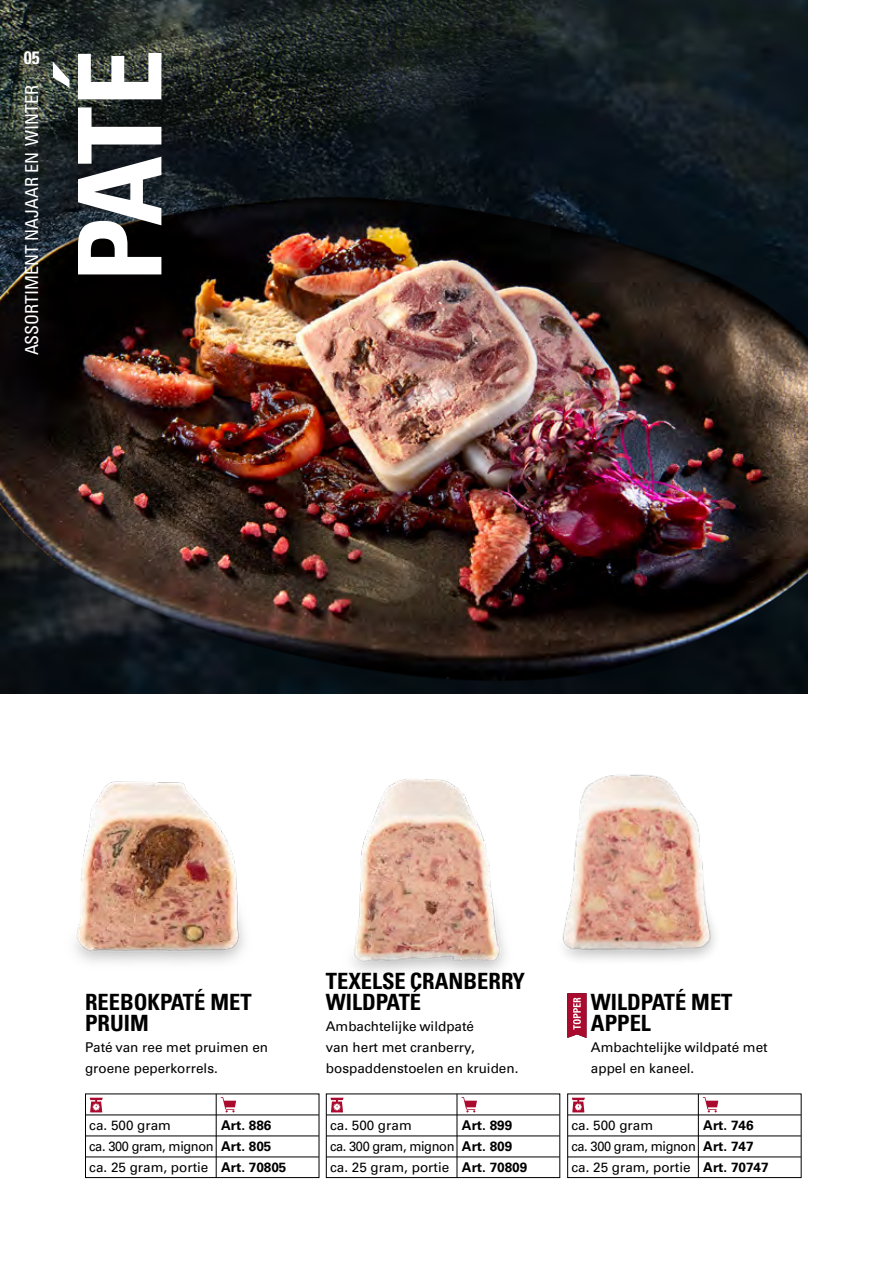
<style>
.page{position:relative;width:893px;height:1263px;background:#fff}
.page>*{position:absolute;margin:0;border:0;box-sizing:border-box;transform-origin:0 0}
.t1{font:700 condensed 115.5px "Univers";color:#fff}
.t2{font:700 condensed 22.5px/21px "Univers";color:#000}
.t3{font:condensed 18px "Univers";color:#fff}
.t4{font:700 condensed 18px "Univers";color:#fff}
.t5{font:13.5px/21px "Univers";color:#000}
.t6{font:13.5px/21px "Univers";letter-spacing:-.03em;color:#000;scale:.95 1}
.s1{font-weight:700}
</style>
<div class="page">
<img style="left:0;top:6px;width:808px;height:687px">
<img style="left:562px;top:774px;width:153px;height:186px">
<svg style="left:567px;top:993px;width:20px;height:45px"></svg>
<div style="left:567px;top:1094px;width:234px;height:84px;border:1px solid #000"></div>
<svg style="left:572px;top:1098px;width:13px;height:14px"></svg>
<hr style="left:568px;top:1115px;width:233px;height:1px;background:#000">
<hr style="left:568px;top:1136px;width:233px;height:1px;background:#000">
<hr style="left:698px;top:1094px;width:1px;height:84px;background:#000">
<svg style="left:703px;top:1097px;width:15px;height:15px"></svg>
<hr style="left:568px;top:1157px;width:233px;height:1px;background:#000">
<img style="left:380px;top:779px;width:125px;height:193px">
<div style="left:326px;top:1094px;width:234px;height:84px;border:1px solid #000"></div>
<svg style="left:330px;top:1098px;width:14px;height:14px"></svg>
<hr style="left:326px;top:1115px;width:233px;height:1px;background:#000">
<hr style="left:326px;top:1136px;width:233px;height:1px;background:#000">
<hr style="left:457px;top:1094px;width:1px;height:84px;background:#000">
<svg style="left:461px;top:1097px;width:16px;height:15px"></svg>
<hr style="left:326px;top:1157px;width:233px;height:1px;background:#000">
<img style="left:75px;top:781px;width:305px;height:191px">
<div style="left:85px;top:1094px;width:234px;height:84px;border:1px solid #000"></div>
<svg style="left:90px;top:1098px;width:13px;height:14px"></svg>
<hr style="left:85px;top:1115px;width:234px;height:1px;background:#000">
<hr style="left:85px;top:1136px;width:234px;height:1px;background:#000">
<hr style="left:216px;top:1094px;width:1px;height:84px;background:#000">
<svg style="left:221px;top:1097px;width:15px;height:15px"></svg>
<hr style="left:85px;top:1157px;width:234px;height:1px;background:#000">
<h3 class="t4" style="left:24px;top:47px;width:17px">05</h3>
<h3 class="t3" style="left:20px;top:355px;width:272px;rotate:-90deg">ASSORTIMENT NAJAAR EN WINTER</h3>
<h1 class="t1" style="left:49px;top:282px;width:234px;rotate:-90deg">PATÉ</h1>
<h2 class="t2" style="left:85px;top:991px;width:168px">REEBOKPATÉ MET<br>PRUIM</h2>
<p class="t5" style="left:85px;top:1036px;width:185px">Paté van ree met pruimen en groene peperkorrels.</p>
<p class="t6" style="left:89px;top:1115px;width:209px;text-indent:132px"><span class="s1">Art. 886 </span>ca. 300 gram, mignon <span class="s1">Art. 805 </span>ca. 25 gram, portie <span class="s1">Art. 70805</span></p>
<p class="t5" style="left:89px;top:1115px;width:83px">ca. 500 gram</p>
<h2 class="t2" style="left:326px;top:970px;width:201px">TEXELSE CRANBERRY<br>WILDPATÉ</h2>
<p class="t5" style="left:326px;top:1016px;width:194px">Ambachtelijke wildpaté<br>van hert met cranberry, bospaddenstoelen en kruiden.</p>
<p class="t6" style="left:330px;top:1115px;width:209px;text-indent:132px"><span class="s1">Art. 899 </span>ca. 300 gram, mignon <span class="s1">Art. 809 </span>ca. 25 gram, portie <span class="s1">Art. 70809</span></p>
<p class="t5" style="left:330px;top:1115px;width:83px">ca. 500 gram</p>
<h2 class="t2" style="left:591px;top:991px;width:143px">WILDPATÉ MET<br>APPEL</h2>
<p class="t5" style="left:591px;top:1036px;width:178px">Ambachtelijke wildpaté met appel en kaneel.</p>
<p class="t6" style="left:571px;top:1115px;width:209px;text-indent:132px"><span class="s1">Art. 746 </span>ca. 300 gram, mignon <span class="s1">Art. 747 </span>ca. 25 gram, portie <span class="s1">Art. 70747</span></p>
<p class="t5" style="left:571px;top:1115px;width:83px">ca. 500 gram</p>
</div>
